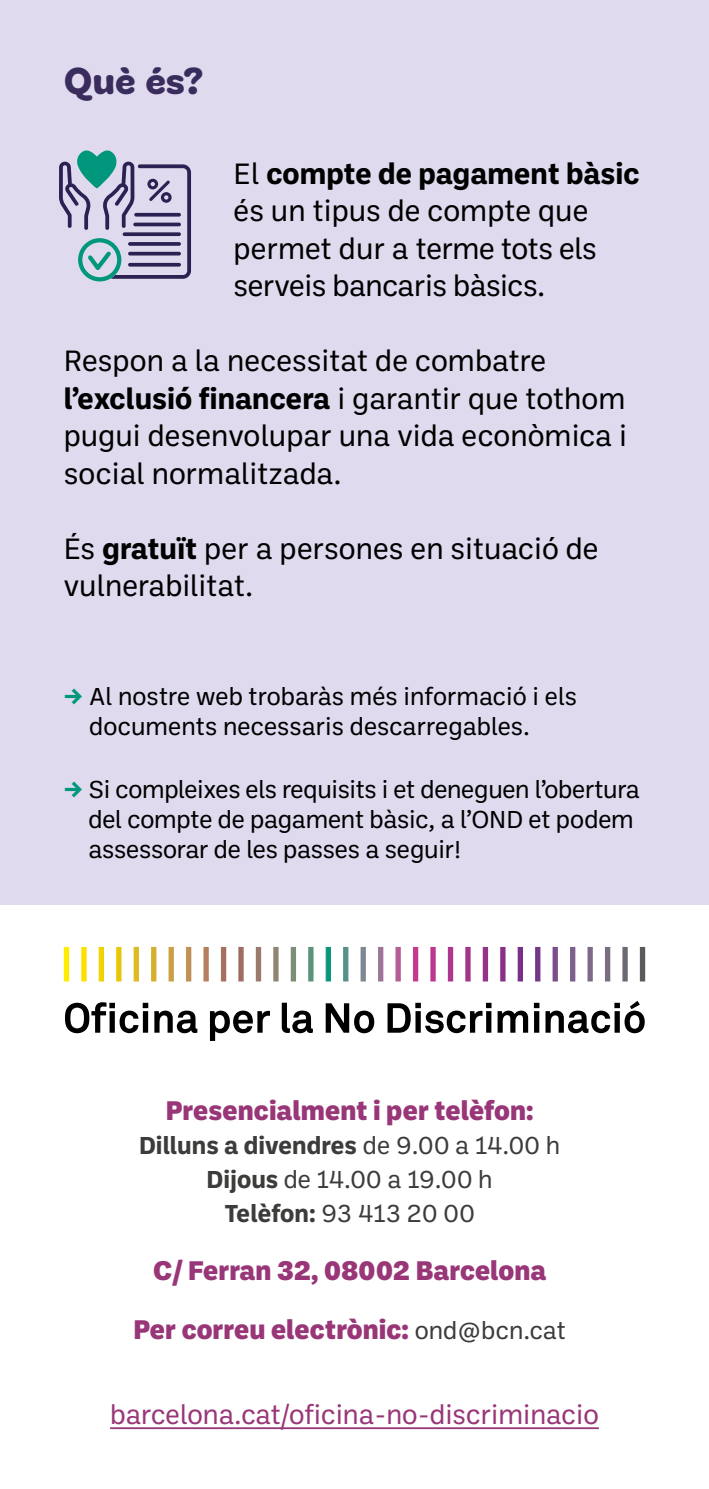
<style>
.page{position:relative;width:709px;height:1489px;background:#fff}
.page>*{position:absolute;margin:0;border:0;box-sizing:border-box;transform-origin:0 0}
.t1{font:700 40px "Cobbler";color:#3a2d5d}
.t2{font:30px/37.5px "Ballinger";color:#000}
.t3{font:800 27.5px/58.8px "Ballinger";color:#983678;text-align:center}
.t4{font:27.5px "Ballinger";color:#983678}
.t5{font:25px/30px "Ballinger";letter-spacing:-.01em;color:#000}
.t6{font:25px/33.8px "Ballinger";color:#3c3c3b;text-align:center}
.s1{font-weight:700}
.s2{font-weight:700;color:#00977d}
.s3{font-weight:400;font-size:25px;color:#3c3c3b}
</style>
<div class="page">
<div style="left:0;top:0;width:709px;height:904px;background:#dfdaee"></div>
<svg style="left:65px;top:1001px;width:579px;height:39px"></svg>
<svg style="left:64px;top:946px;width:581px;height:35px"></svg>
<svg style="left:59px;top:150px;width:132px;height:131px"></svg>
<hr style="left:110px;top:1427px;width:489px;height:1px;background:#983678">
<h1 class="t1" style="left:64px;top:50px;width:141px">Què és?</h1>
<p class="t2" style="left:233px;top:155px;width:408px">El <span class="s1">compte de pagament bàsic </span>és un tipus de compte que permet dur a terme tots els serveis bancaris bàsics.</p>
<p class="t2" style="left:64px;top:342px;width:564px">Respon a la necessitat de combatre <span class="s1">l’exclusió financera</span> i garantir que tothom pugui desenvolupar una vida econòmica i social normalitzada.</p>
<p class="t2" style="left:64px;top:530px;width:536px">És <span class="s1">gratuït</span> per a persones en situació de vulnerabilitat.</p>
<p class="t5" style="left:89px;top:681px;width:489px;text-indent:-25px"><span class="s2">→</span> Al nostre web trobaràs més informació i els documents necessaris descarregables.</p>
<p class="t5" style="left:88px;top:774px;width:553px;text-indent:-25px"><span class="s2">→</span> Si compleixes els requisits i et deneguen l’obertura del compte de pagament bàsic, a l’OND et podem assessorar de les passes a seguir!</p>
<p class="t3" style="left:166px;top:1081px;width:369px">Presencialment i per telèfon:</p>
<p class="t6" style="left:139px;top:1128px;width:423px"><span class="s1">Dilluns a divendres</span> de 9.00 a 14.00 h<br><span class="s1">Dijous</span> de 14.00 a 19.00 h<br><span class="s1">Telèfon:</span> 93 413 20 00</p>
<p class="t3" style="left:133px;top:1241px;width:434px">C/ Ferran 32, 08002 Barcelona<br>Per correu electrònic: <span class="s3">ond@bcn.cat</span></p>
<p class="t4" style="left:110px;top:1399px;width:490px">barcelona.cat/oficina-no-discriminacio</p>
</div>
